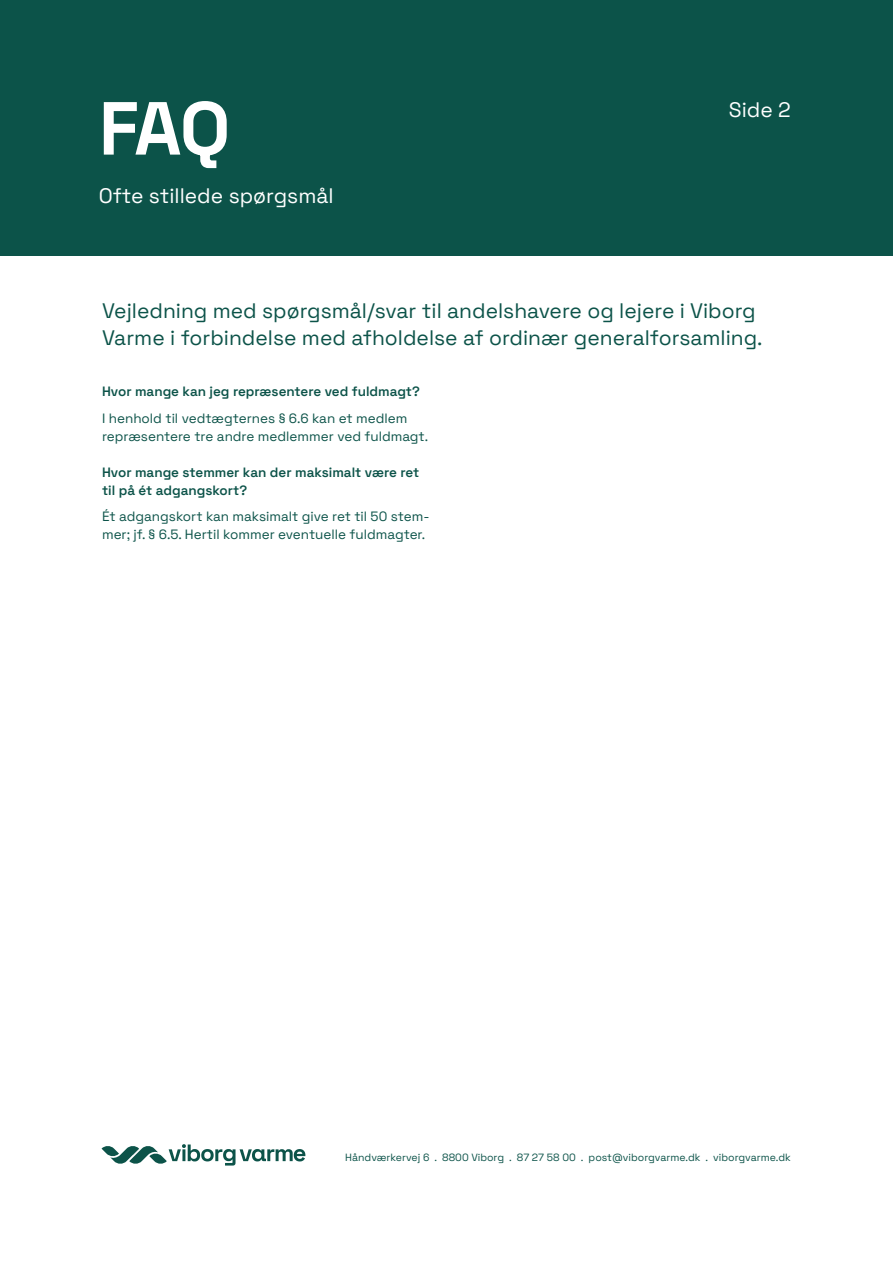
<style>
.page{position:relative;width:893px;height:1263px;background:#fff}
.page>*{position:absolute;margin:0;border:0;box-sizing:border-box;transform-origin:0 0}
.t1{font:700 75px "Space Grotesk";color:#fff}
.t2{font:21px/27px "Space Grotesk";color:#0c5349}
.t3{font:21px "Space Grotesk";color:#fff}
.t4{font:13.5px/18px "Space Grotesk";color:#0c5349}
.t5{font:600 13.5px/18px "Space Grotesk";color:#0c5349}
.t6{font:10.5px "Space Grotesk";color:#0c5349}
</style>
<div class="page">
<svg style="left:102px;top:1144px;width:203px;height:21px"></svg>
<div style="left:0;top:0;width:893px;height:255px;background:#0c5349"></div>
<p class="t1" style="left:99px;top:74px;width:133px">FAQ</p>
<p class="t3" style="left:99px;top:180px;width:236px">Ofte stillede spørgsmål</p>
<p class="t3" style="left:729px;top:95px;width:64px">Side 2</p>
<p class="t2" style="left:102px;top:296px;width:662px">Vejledning med spørgsmål/svar til andelshavere og lejere i Viborg<br>Varme i forbindelse med afholdelse af ordinær generalforsamling.</p>
<p class="t5" style="left:102px;top:382px;width:319px">Hvor mange kan jeg repræsentere ved fuldmagt?</p>
<p class="t4" style="left:102px;top:408px;width:328px">I henhold til vedtægternes § 6.6 kan et medlem repræsentere tre andre medlemmer ved fuldmagt.</p>
<p class="t5" style="left:102px;top:462px;width:319px">Hvor mange stemmer kan der maksimalt være ret til på ét adgangskort?</p>
<p class="t4" style="left:102px;top:507px;width:329px">Ét adgangskort kan maksimalt give ret til 50 stem&shy;mer; jf. § 6.5. Hertil kommer eventuelle fuldmagter.</p>
<p class="t6" style="left:345px;top:1149px;width:447px">Håndværkervej 6 . 8800 Viborg . 87 27 58 00 . post@viborgvarme.dk . viborgvarme.dk</p>
</div>
